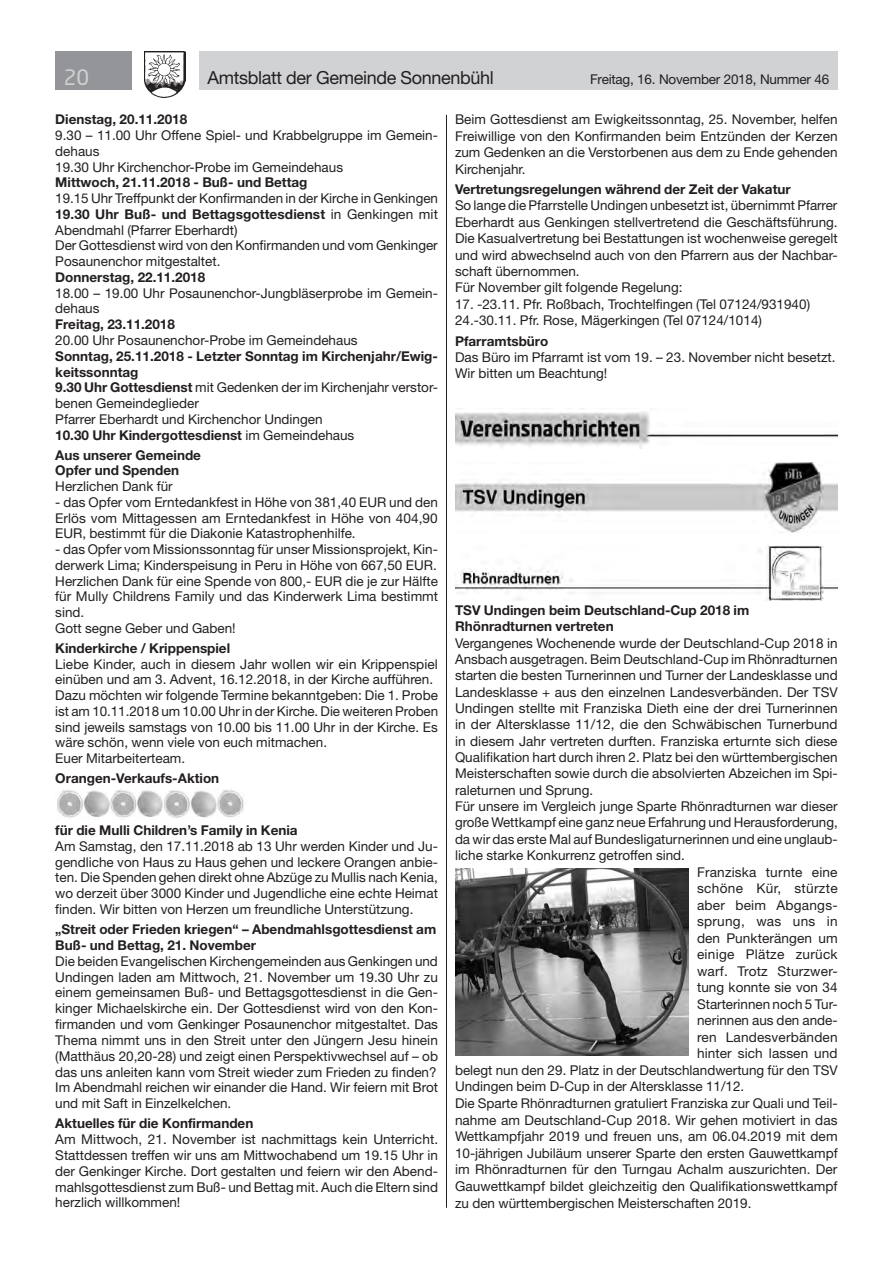
<style>
.page{position:relative;width:893px;height:1263px;background:#fff}
.page>*{position:absolute;margin:0;border:0;box-sizing:border-box;transform-origin:0 0}
.t1{font:21px "Neo Sans Std";color:#d1d2d4}
.t2{font:18px "Helvetica Neue LT Std";letter-spacing:-.02em;color:#231f20}
.t3{font:13.5px/15.8px "Helvetica Neue LT Std";color:#231f20}
.t4{font:700 13.5px/15.8px "Helvetica Neue LT Std";color:#231f20}
.t5{font:13.5px "Helvetica Neue LT Std";letter-spacing:.02em;color:#231f20}
.t6{font:13.5px "Helvetica Neue LT Std";letter-spacing:.025em;color:#231f20}
.s1{font-weight:700}
.s2{font-weight:400}
</style>
<div class="page">
<div style="left:199px;top:51px;width:639px;height:38px;background:#d1d2d4"></div>
<div style="left:55px;top:51px;width:77px;height:38px;background:#939598"></div>
<img style="left:145px;top:51px;width:41px;height:47px">
<img style="left:57px;top:790px;width:187px;height:28px">
<img style="left:455px;top:408px;width:383px;height:41px">
<img style="left:455px;top:463px;width:383px;height:69px">
<img style="left:455px;top:546px;width:383px;height:54px">
<hr style="left:446px;top:115px;width:1px;height:1093px;background:#231f20">
<img style="left:455px;top:868px;width:234px;height:188px">
<h1 class="t1" style="left:64px;top:64px;width:27px">20</h1>
<h2 class="t2" style="left:207px;top:67px;width:288px">Amtsblatt der Gemeinde Sonnenbühl</h2>
<p class="t3" style="left:590px;top:71px;width:241px">Freitag, 16. November 2018, Nummer 46</p>
<p class="t4" style="left:55px;top:111px;width:133px">Dienstag, 20.11.2018</p>
<p class="t3" style="left:55px;top:127px;width:384px">9.30 – 11.00 Uhr Offene Spiel- und Krabbelgruppe im Gemein&shy;dehaus<br>19.30 Uhr Kirchenchor-Probe im Gemeindehaus</p>
<p class="t4" style="left:55px;top:174px;width:254px">Mittwoch, 21.11.2018 - Buß- und Bettag</p>
<p class="t3" style="left:55px;top:190px;width:384px">19.15 Uhr Treffpunkt der Konfirmanden in der Kirche in Genkingen <span class="s1">19.30 Uhr Buß- und Bettagsgottesdienst</span> in Genkingen mit Abendmahl (Pfarrer Eberhardt)<br>Der Gottesdienst wird von den Konfirmanden und vom Genkinger Posaunenchor mitgestaltet.</p>
<p class="t4" style="left:55px;top:269px;width:151px">Donnerstag, 22.11.2018</p>
<p class="t3" style="left:55px;top:285px;width:384px">18.00 – 19.00 Uhr Posaunenchor-Jungbläserprobe im Gemein&shy;dehaus</p>
<p class="t4" style="left:55px;top:316px;width:121px">Freitag, 23.11.2018</p>
<p class="t3" style="left:55px;top:332px;width:304px">20.00 Uhr Posaunenchor-Probe im Gemeindehaus</p>
<p class="t4" style="left:55px;top:348px;width:384px">Sonntag, 25.11.2018 - Letzter Sonntag im Kirchenjahr/Ewig&shy;keitssonntag<br>9.30 Uhr Gottesdienst <span class="s2">mit Gedenken der im Kirchenjahr verstor&shy;benen Gemeindeglieder<br>Pfarrer Eberhardt und Kirchenchor Undingen<br></span>10.30 Uhr Kindergottesdienst <span class="s2">im Gemeindehaus</span></p>
<p class="t4" style="left:55px;top:447px;width:147px">Aus unserer Gemeinde<br>Opfer und Spenden</p>
<p class="t3" style="left:55px;top:478px;width:119px">Herzlichen Dank für</p>
<p class="t3" style="left:55px;top:494px;width:384px;text-align:justify">- das Opfer vom Erntedankfest in Höhe von 381,40 EUR und den Erlös vom Mittagessen am Erntedankfest in Höhe von 404,90<br>EUR, bestimmt für die Diakonie Katastrophenhilfe.</p>
<p class="t3" style="left:55px;top:541px;width:384px">- das Opfer vom Missionssonntag für unser Missionsprojekt, Kin&shy;derwerk Lima; Kinderspeisung in Peru in Höhe von 667,50 EUR.<br>Herzlichen Dank für eine Spende von 800,- EUR die je zur Hälfte für Mully Childrens Family und das Kinderwerk Lima bestimmt sind.<br>Gott segne Geber und Gaben!</p>
<p class="t4" style="left:55px;top:640px;width:176px">Kinderkirche / Krippenspiel</p>
<p class="t3" style="left:55px;top:656px;width:384px">Liebe Kinder, auch in diesem Jahr wollen wir ein Krippenspiel einüben und am 3. Advent, 16.12.2018, in der Kirche aufführen.<br>Dazu möchten wir folgende Termine bekanntgeben: Die 1. Probe ist am 10.11.2018 um 10.00 Uhr in der Kirche. Die weiteren Proben sind jeweils samstags von 10.00 bis 11.00 Uhr in der Kirche. Es wäre schön, wenn viele von euch mitmachen.<br>Euer Mitarbeiterteam.</p>
<p class="t4" style="left:55px;top:770px;width:165px">Orangen-Verkaufs-Aktion</p>
<p class="t4" style="left:55px;top:822px;width:244px">für die Mulli Children’s Family in Kenia</p>
<p class="t3" style="left:55px;top:838px;width:384px;text-align:justify">Am Samstag, den 17.11.2018 ab 13 Uhr werden Kinder und Ju&shy;gendliche von Haus zu Haus gehen und leckere Orangen anbie&shy;ten. Die Spenden gehen direkt ohne Abzüge zu Mullis nach Kenia, wo derzeit über 3000 Kinder und Jugendliche eine echte Heimat finden. Wir bitten von Herzen um freundliche Unterstützung.</p>
<p class="t4" style="left:55px;top:921px;width:382px">„Streit oder Frieden kriegen“ – Abendmahlsgottesdienst am<br>Buß- und Bettag, 21. November</p>
<p class="t3" style="left:55px;top:953px;width:384px;text-align:justify">Die beiden Evangelischen Kirchengemeinden aus Genkingen und Undingen laden am Mittwoch, 21. November um 19.30 Uhr zu einem gemeinsamen Buß- und Bettagsgottesdienst in die Gen&shy;kinger Michaelskirche ein. Der Gottesdienst wird von den Kon&shy;firmanden und vom Genkinger Posaunenchor mitgestaltet. Das Thema nimmt uns in den Streit unter den Jüngern Jesu hinein (Matthäus 20,20-28) und zeigt einen Perspektivwechsel auf – ob das uns anleiten kann vom Streit wieder zum Frieden zu finden?<br>Im Abendmahl reichen wir einander die Hand. Wir feiern mit Brot und mit Saft in Einzelkelchen.</p>
<p class="t4" style="left:55px;top:1115px;width:200px">Aktuelles für die Konfirmanden</p>
<p class="t3" style="left:55px;top:1131px;width:384px;text-align:justify">Am Mittwoch, 21. November ist nachmittags kein Unterricht.<br>Stattdessen treffen wir uns am Mittwochabend um 19.15 Uhr in der Genkinger Kirche. Dort gestalten und feiern wir den Abend&shy;mahlsgottesdienst zum Buß- und Bettag mit. Auch die Eltern sind herzlich willkommen!</p>
<p class="t3" style="left:455px;top:111px;width:384px;line-height:16.4px;text-align:justify">Beim Gottesdienst am Ewigkeitssonntag, 25. November, helfen Freiwillige von den Konfirmanden beim Entzünden der Kerzen zum Gedenken an die Verstorbenen aus dem zu Ende gehenden Kirchenjahr.</p>
<p class="t4" style="left:455px;top:181px;width:337px">Vertretungsregelungen während der Zeit der Vakatur</p>
<p class="t3" style="left:455px;top:197px;width:384px;line-height:16.4px">So lange die Pfarrstelle Undingen unbesetzt ist, übernimmt Pfarrer Eberhardt aus Genkingen stellvertretend die Geschäftsführung.<br>Die Kasualvertretung bei Bestattungen ist wochenweise geregelt und wird abwechselnd auch von den Pfarrern aus der Nachbar&shy;schaft übernommen.<br>Für November gilt folgende Regelung:</p>
<p class="t3" style="left:455px;top:295px;width:357px;line-height:16.4px">17. -23.11. Pfr. Roßbach, Trochtelfingen (Tel 07124/931940)<br>24.-30.11. Pfr. Rose, Mägerkingen (Tel 07124/1014)</p>
<p class="t4" style="left:455px;top:333px;width:95px">Pfarramtsbüro</p>
<p class="t3" style="left:455px;top:349px;width:382px;line-height:16.4px">Das Büro im Pfarramt ist vom 19. – 23. November nicht besetzt.<br>Wir bitten um Beachtung!</p>
<p class="t4" style="left:455px;top:602px;width:296px;line-height:16.4px">TSV Undingen beim Deutschland-Cup 2018 im<br>Rhönradturnen vertreten</p>
<p class="t3" style="left:455px;top:635px;width:384px">Vergangenes Wochenende wurde der Deutschland-Cup 2018 in</p>
<p class="t3" style="left:455px;top:651px;width:384px">Ansbach ausgetragen. Beim Deutschland-Cup im Rhönradturnen</p>
<p class="t3" style="left:455px;top:667px;width:384px">starten die besten Turnerinnen und Turner der Landesklasse und</p>
<p class="t3" style="left:455px;top:684px;width:384px">Landesklasse + aus den einzelnen Landesverbänden. Der TSV</p>
<p class="t3" style="left:455px;top:700px;width:384px">Undingen stellte mit Franziska Dieth eine der drei Turnerinnen</p>
<p class="t3" style="left:455px;top:716px;width:384px">in der Altersklasse 11/12, die den Schwäbischen Turnerbund</p>
<p class="t3" style="left:455px;top:733px;width:384px">in diesem Jahr vertreten durften. Franziska erturnte sich diese</p>
<p class="t3" style="left:455px;top:749px;width:384px">Qualifikation hart durch ihren 2. Platz bei den württembergischen</p>
<p class="t3" style="left:455px;top:765px;width:384px">Meisterschaften sowie durch die absolvierten Abzeichen im Spi-</p>
<p class="t3" style="left:455px;top:782px;width:140px">raleturnen und Sprung.</p>
<p class="t3" style="left:455px;top:798px;width:384px">Für unsere im Vergleich junge Sparte Rhönradturnen war dieser</p>
<p class="t3" style="left:455px;top:815px;width:384px">große Wettkampf eine ganz neue Erfahrung und Herausforderung,</p>
<p class="t3" style="left:455px;top:831px;width:384px">da wir das erste Mal auf Bundesligaturnerinnen und eine unglaub-</p>
<p class="t3" style="left:455px;top:847px;width:232px">liche starke Konkurrenz getroffen sind.</p>
<p class="t3" style="left:697px;top:864px;width:142px">Franziska turnte eine</p>
<p class="t6" style="left:697px;top:880px;width:142px">schöne Kür, stürzte</p>
<p class="t3" style="left:697px;top:897px;width:142px">aber beim Abgangs-</p>
<p class="t5" style="left:697px;top:913px;width:142px">sprung, was uns in</p>
<p class="t3" style="left:697px;top:930px;width:142px">den Punkterängen um</p>
<p class="t5" style="left:697px;top:946px;width:142px">einige Plätze zurück</p>
<p class="t3" style="left:697px;top:963px;width:142px">warf. Trotz Sturzwer-</p>
<p class="t3" style="left:697px;top:979px;width:142px">tung konnte sie von 34</p>
<p class="t3" style="left:697px;top:996px;width:142px">Starterinnen noch 5 Tur-</p>
<p class="t3" style="left:697px;top:1012px;width:142px">nerinnen aus den ande-</p>
<p class="t3" style="left:697px;top:1029px;width:142px">ren Landesverbänden</p>
<p class="t3" style="left:697px;top:1045px;width:142px">hinter sich lassen und</p>
<p class="t3" style="left:455px;top:1062px;width:384px">belegt nun den 29. Platz in der Deutschlandwertung für den TSV</p>
<p class="t3" style="left:455px;top:1078px;width:291px">Undingen beim D-Cup in der Altersklasse 11/12.</p>
<p class="t3" style="left:455px;top:1095px;width:384px">Die Sparte Rhönradturnen gratuliert Franziska zur Quali und Teil-</p>
<p class="t3" style="left:455px;top:1112px;width:384px">nahme am Deutschland-Cup 2018. Wir gehen motiviert in das</p>
<p class="t3" style="left:455px;top:1128px;width:384px">Wettkampfjahr 2019 und freuen uns, am 06.04.2019 mit dem</p>
<p class="t3" style="left:455px;top:1145px;width:384px">10-jährigen Jubiläum unserer Sparte den ersten Gauwettkampf</p>
<p class="t3" style="left:455px;top:1161px;width:384px">im Rhönradturnen für den Turngau Achalm auszurichten. Der</p>
<p class="t3" style="left:455px;top:1178px;width:384px">Gauwettkampf bildet gleichzeitig den Qualifikationswettkampf</p>
<p class="t3" style="left:455px;top:1195px;width:298px">zu den württembergischen Meisterschaften 2019.</p>
</div>
